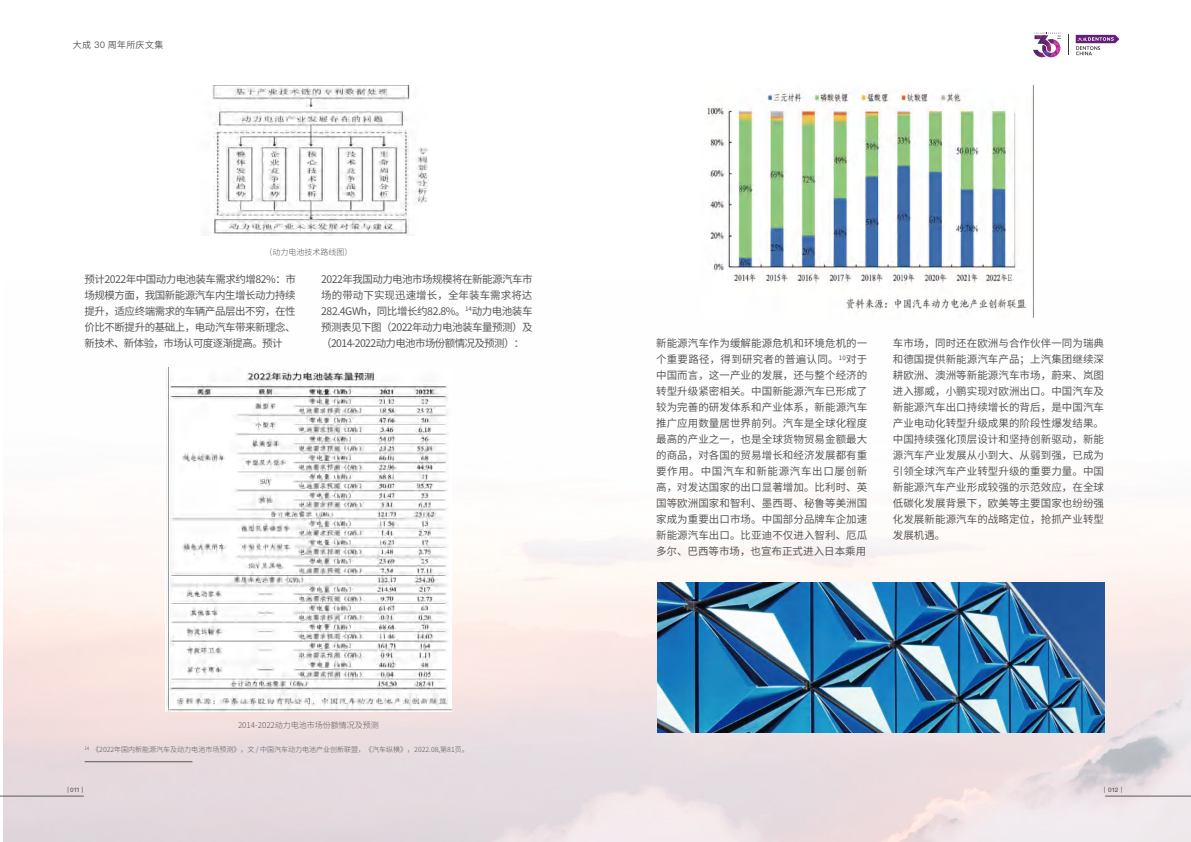
<style>
.page{position:relative;width:1191px;height:842px;background:#fff}
.page>*{position:absolute;margin:0;border:0;box-sizing:border-box;transform-origin:0 0}
.t1{font:10.5px/16px "Source Han Sans CN";letter-spacing:-.02em;color:#585757;text-align:justify}
.t2{font:9px "Ping Fang SC";letter-spacing:.055em;color:#585757}
.t3{font:300 8px "Source Han Sans CN";color:#585757}
.t4{font:300 7px "Source Han Sans CN";color:#585757}
.t5{font:500 6.1px "Ping Fang HK";letter-spacing:.055em;color:#585757}
</style>
<div class="page">
<img style="left:3px;top:654px;width:1188px;height:188px">
<div style="left:3px;top:189px;width:1188px;height:465px;background:linear-gradient(to bottom,#fff,#fcf2ee)"></div>
<img style="left:166px;top:368px;width:285px;height:343px">
<img style="left:188px;top:86px;width:240px;height:150px">
<hr style="left:85px;top:761px;width:107px;height:1px;background:#585757">
<svg style="left:1068px;top:34px;width:1px;height:21px"></svg>
<svg style="left:1033px;top:33px;width:28px;height:24px"></svg>
<svg style="left:1075px;top:35px;width:44px;height:20px"></svg>
<hr style="left:0;top:796px;width:84px;height:1px;background:#585757">
<hr style="left:1105px;top:796px;width:86px;height:1px;background:#585757">
<img style="left:702px;top:85px;width:331px;height:232px">
<img style="left:658px;top:583px;width:446px;height:150px">
<p class="t2" style="left:73px;top:39px;width:92px">大成 30 周年所庆文集</p>
<p class="t3" style="left:264px;top:247px;width:89px">（动力电池技术路线图）</p>
<p class="t1" style="left:84px;top:271px;width:213px">预计2022年中国动力电池装车需求约增82%：市场规模方面，我国新能源汽车内生增长动力持续提升，适应终端需求的车辆产品层出不穷，在性价比不断提升的基础上，电动汽车带来新理念、新技术、新体验，市场认可度逐渐提高。预计</p>
<p class="t1" style="left:321px;top:271px;width:213px">2022年我国动力电池市场规模将在新能源汽车市场的带动下实现迅速增长，全年装车需求将达282.4GWh，同比增长约82.8%。<sup>14</sup>动力电池装车预测表见下图（2022年动力电池装车量预测）及（2014-2022动力电池市场份额情况及预测）：</p>
<p class="t3" style="left:238px;top:720px;width:142px">2014-2022动力电池市场份额情况及预测</p>
<p class="t4" style="left:84px;top:746px;width:386px"><sup>14</sup> 《2022年国内新能源汽车及动力电池市场预测》，文 / 中国汽车动力电池产业创新联盟，《汽车纵横》，2022.08,第81页。</p>
<p class="t1" style="left:656px;top:336px;width:213px">新能源汽车作为缓解能源危机和环境危机的一个重要路径，得到研究者的普遍认同。<sup>10</sup>对于中国而言，这一产业的发展，还与整个经济的转型升级紧密相关。中国新能源汽车已形成了较为完善的研发体系和产业体系，新能源汽车推广应用数量居世界前列。汽车是全球化程度最高的产业之一，也是全球货物贸易金额最大的商品，对各国的贸易增长和经济发展都有重要作用。中国汽车和新能源汽车出口屡创新高，对发达国家的出口显著增加。比利时、英国等欧洲国家和智利、墨西哥、秘鲁等美洲国家成为重要出口市场。中国部分品牌车企加速新能源汽车出口。比亚迪不仅进入智利、厄瓜多尔、巴西等市场，也宣布正式进入日本乘用</p>
<p class="t1" style="left:893px;top:336px;width:213px">车市场，同时还在欧洲与合作伙伴一同为瑞典和德国提供新能源汽车产品；上汽集团继续深耕欧洲、澳洲等新能源汽车市场，蔚来、岚图进入挪威，小鹏实现对欧洲出口。中国汽车及新能源汽车出口持续增长的背后，是中国汽车产业电动化转型升级成果的阶段性爆发结果。中国持续强化顶层设计和坚持创新驱动，新能源汽车产业发展从小到大、从弱到强，已成为引领全球汽车产业转型升级的重要力量。中国新能源汽车产业形成较强的示范效应，在全球低碳化发展背景下，欧美等主要国家也纷纷强化发展新能源汽车的战略定位，抢抓产业转型发展机遇。</p>
<p class="t5" style="left:65px;top:786px;width:22px">｜011｜</p>
<p class="t5" style="left:1101px;top:786px;width:24px">｜012｜</p>
</div>
